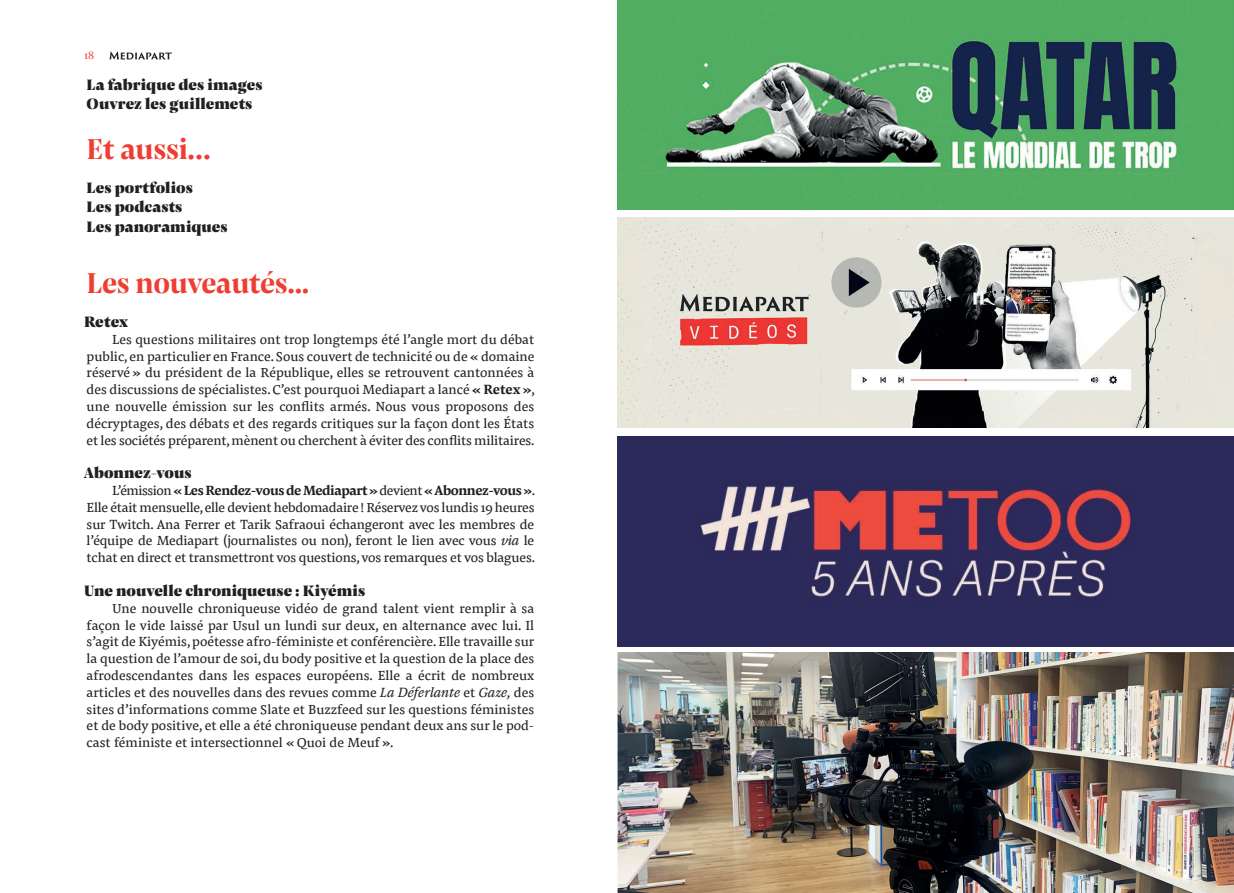
<style>
.page{position:relative;width:1234px;height:893px;background:#fff}
.page>*{position:absolute;margin:0;border:0;box-sizing:border-box;transform-origin:0 0}
.Sous_Sous_titre_Pens{font:700 30px "Pensum Display";letter-spacing:-.01em;color:#ee3e34}
.TEXTE_COURANT_PENSUM{font:900 15.75px "Pensum Display";color:#231f20}
.TEXTE_COURANT_PENSUM-2{font:13.8px/16.8px "Pensum Pro";letter-spacing:-.01em;color:#231f20;text-align:justify}
.t1{font:11.25px "Pensum Display";color:#ee3e34}
.s1{font-weight:700}
.s2{font-style:italic}
</style>
<div class="page">
<svg style="left:109px;top:51px;width:63px;height:9px"></svg>
<img style="left:617px;top:0;width:616px;height:209px">
<img style="left:617px;top:653px;width:616px;height:240px">
<img style="left:617px;top:218px;width:616px;height:209px">
<img style="left:617px;top:436px;width:616px;height:210px">
<p class="t1" style="left:84px;top:47px;width:12px">18</p>
<p class="TEXTE_COURANT_PENSUM" style="left:87px;top:72px;width:177px">La fabrique des images</p>
<p class="TEXTE_COURANT_PENSUM" style="left:87px;top:92px;width:167px">Ouvrez les guillemets</p>
<p class="Sous_Sous_titre_Pens" style="left:87px;top:127px;width:126px">Et aussi…</p>
<p class="TEXTE_COURANT_PENSUM" style="left:87px;top:175px;width:108px">Les portfolios</p>
<p class="TEXTE_COURANT_PENSUM" style="left:87px;top:195px;width:97px">Les podcasts</p>
<p class="TEXTE_COURANT_PENSUM" style="left:87px;top:214px;width:142px">Les panoramiques</p>
<p class="Sous_Sous_titre_Pens" style="left:87px;top:261px;width:224px">Les nouveautés...</p>
<p class="TEXTE_COURANT_PENSUM" style="left:84px;top:310px;width:45px">Retex</p>
<p class="TEXTE_COURANT_PENSUM-2" style="left:87px;top:331px;width:450px;text-indent:26px">Les questions militaires ont trop longtemps été l’angle mort du débat public, en particulier en France. Sous couvert de technicité ou de « domaine réservé » du président de la République, elles se retrouvent cantonnées à des discussions de spécialistes. C’est pourquoi Mediapart a lancé <span class="s1">« Retex »</span>, une nouvelle émission sur les conflits armés. Nous vous proposons des décryptages, des débats et des regards critiques sur la façon dont les États et les sociétés préparent, mènent ou cherchent à éviter des conflits militaires.</p>
<p class="TEXTE_COURANT_PENSUM" style="left:84px;top:461px;width:109px">Abonnez-vous</p>
<p class="TEXTE_COURANT_PENSUM-2" style="left:87px;top:482px;width:450px;text-indent:26px">L’émission <span class="s1">« Les Rendez-vous de Mediapart »</span> devient <span class="s1">« Abonnez-vous »</span>.<br>Elle était mensuelle, elle devient hebdomadaire ! Réservez vos lundis 19 heures sur Twitch. Ana Ferrer et Tarik Safraoui échangeront avec les membres de l’équipe de Mediapart (journalistes ou non), feront le lien avec vous <span class="s2">via</span> le tchat en direct et transmettront vos questions, vos remarques et vos blagues.</p>
<p class="TEXTE_COURANT_PENSUM" style="left:84px;top:579px;width:282px">Une nouvelle chroniqueuse : Kiyémis</p>
<p class="TEXTE_COURANT_PENSUM-2" style="left:87px;top:599px;width:449px;text-indent:26px">Une nouvelle chroniqueuse vidéo de grand talent vient remplir à sa façon le vide laissé par Usul un lundi sur deux, en alternance avec lui. Il s’agit de Kiyémis, poétesse afro-féministe et conférencière. Elle travaille sur la question de l’amour de soi, du body positive et la question de la place des afrodescendantes dans les espaces européens. Elle a écrit de nombreux articles et des nouvelles dans des revues comme <span class="s2">La Déferlante</span> et <span class="s2">Gaze,</span> des sites d’informations comme Slate et Buzzfeed sur les questions féministes et de body positive, et elle a été chroniqueuse pendant deux ans sur le pod&shy;cast féministe et intersectionnel « Quoi de Meuf ».</p>
</div>
